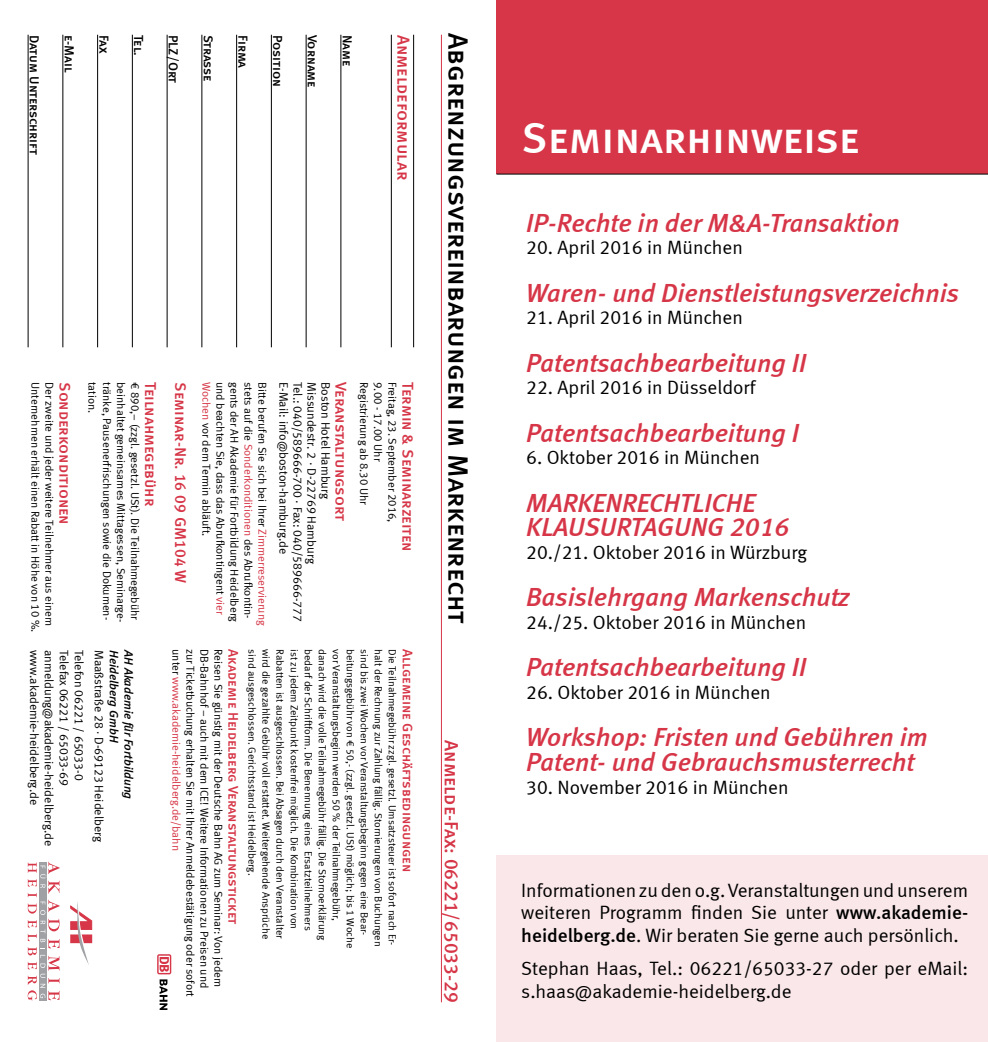
<style>
.page{position:relative;width:988px;height:1042px;background:#fff}
.page>*{position:absolute;margin:0;border:0;box-sizing:border-box;transform-origin:0 0}
.t1{font:43.75px "Meta Medium LF Caps";letter-spacing:-.005em;color:#fff}
.t2{font:28px "Meta Medium LF Caps";color:#000}
.t3{font:italic 26.25px/24.5px "Meta Medium LF";color:#d63647}
.t4{font:19.25px/22.8px "Meta Normal LF";color:#000;text-align:justify}
.t5{font:19.25px "Meta Medium LF Caps";color:#d63647}
.t6{font:17.5px "Meta Medium LF Caps";color:#d63647}
.t7{font:15.75px "Meta Medium LF Caps";color:#d63647}
.t8{font:14px "Meta Medium LF Caps";letter-spacing:-.005em;color:#d63647}
.t9{font:13.12px "Meta Medium LF Caps";letter-spacing:-.005em;color:#000}
.t10{font:12.25px "Meta Normal LF";color:#000}
.t11{font:italic 12.25px "Meta Medium LF";color:#000}
.t12{font:11.38px "Meta Normal LF";color:#000}
.t13{font:11.38px "Meta Normal LF";color:#d63647}
.t14{font:10.5px "Meta Normal LF";color:#000}
.s1{color:#d63647}
.s2{font-size:11.38px}
.s3{color:#000}
.s4{font-family:"Meta Medium LF"}
</style>
<div class="page">
<div style="left:496px;top:0;width:491px;height:174px;background:#d63647"></div>
<hr style="left:28px;top:35px;width:1px;height:312px;background:#000">
<hr style="left:441px;top:35px;width:1px;height:967px;background:#d63647">
<hr style="left:413px;top:35px;width:1px;height:312px;background:#000">
<hr style="left:391px;top:35px;width:1px;height:312px;background:#000">
<hr style="left:340px;top:35px;width:1px;height:312px;background:#000">
<hr style="left:305px;top:35px;width:1px;height:312px;background:#000">
<hr style="left:271px;top:35px;width:1px;height:312px;background:#000">
<hr style="left:236px;top:35px;width:1px;height:312px;background:#000">
<hr style="left:201px;top:35px;width:1px;height:312px;background:#000">
<hr style="left:167px;top:35px;width:1px;height:312px;background:#000">
<hr style="left:132px;top:35px;width:1px;height:312px;background:#000">
<hr style="left:97px;top:35px;width:1px;height:312px;background:#000">
<hr style="left:62px;top:35px;width:1px;height:312px;background:#000">
<svg style="left:71px;top:902px;width:21px;height:63px"></svg>
<svg style="left:28px;top:861px;width:32px;height:140px"></svg>
<hr style="left:496px;top:174px;width:491px;height:1px;background:#000">
<div style="left:496px;top:856px;width:491px;height:186px;background:#fae7e9"></div>
<svg style="left:157px;top:954px;width:14px;height:20px"></svg>
<div style="left:158px;top:955px;width:12px;height:18px;background:#fff"></div>
<svg style="left:159px;top:957px;width:10px;height:15px"></svg>
<svg style="left:159px;top:979px;width:8px;height:31px"></svg>
<p class="t9" style="left:42px;top:35px;width:121px;rotate:90deg">Datum Unterschrift</p>
<p class="t9" style="left:77px;top:35px;width:39px;rotate:90deg">e-Mail</p>
<p class="t9" style="left:112px;top:35px;width:20px;rotate:90deg">Fax</p>
<p class="t9" style="left:146px;top:35px;width:22px;rotate:90deg">Tel.</p>
<p class="t9" style="left:181px;top:35px;width:50px;rotate:90deg">PLZ/Ort</p>
<p class="t9" style="left:216px;top:35px;width:48px;rotate:90deg">Strasse</p>
<p class="t9" style="left:250px;top:35px;width:35px;rotate:90deg">Firma</p>
<p class="t9" style="left:285px;top:35px;width:54px;rotate:90deg">Position</p>
<p class="t9" style="left:320px;top:35px;width:54px;rotate:90deg">Vorname</p>
<p class="t9" style="left:355px;top:35px;width:33px;rotate:90deg">Name</p>
<h3 class="t6" style="left:414px;top:35px;width:147px;rotate:90deg">Anmeldeformular</h3>
<p class="t12" style="left:128px;top:382px;width:242px;rotate:90deg">beinhaltet gemeinsames Mittagessen, Seminarge-</p>
<p class="t12" style="left:142px;top:382px;width:239px;rotate:90deg">€ 890,– (zzgl. gesetzl. USt). Die Teilnahmegebühr</p>
<h3 class="t7" style="left:160px;top:382px;width:126px;rotate:90deg">Teilnahmegebühr</h3>
<h3 class="t7" style="left:190px;top:382px;width:203px;rotate:90deg">Seminar-Nr. 16 09 GM104 W</h3>
<p class="t12" style="left:42px;top:382px;width:252px;rotate:90deg">Unternehmen erhält einen Rabatt in Höhe von 10 %.</p>
<p class="t12" style="left:56px;top:382px;width:245px;rotate:90deg">Der zweite und jeder weitere Teilnehmer aus einem</p>
<h3 class="t7" style="left:74px;top:382px;width:144px;rotate:90deg">Sonderkonditionen</h3>
<p class="t12" style="left:99px;top:382px;width:33px;rotate:90deg">tation.</p>
<p class="t12" style="left:114px;top:382px;width:239px;rotate:90deg">tränke, Pausenerfrischungen sowie die Dokumen-</p>
<p class="t12" style="left:269px;top:382px;width:245px;rotate:90deg">Bitte berufen Sie sich bei Ihrer <span class="s1">Zimmerreservierung</span></p>
<p class="t10" style="left:291px;top:382px;width:174px;rotate:90deg">E-Mail: info@boston-hamburg.de</p>
<p class="t10" style="left:305px;top:382px;width:241px;rotate:90deg">Tel.: 040/589666-700 · Fax: 040/589666-777</p>
<p class="t10" style="left:319px;top:382px;width:183px;rotate:90deg">Missundestr. 2 · D-22769 Hamburg</p>
<p class="t10" style="left:333px;top:382px;width:119px;rotate:90deg">Boston Hotel Hamburg</p>
<h3 class="t7" style="left:350px;top:382px;width:140px;rotate:90deg">Veranstaltungsort</h3>
<p class="t12" style="left:371px;top:382px;width:124px;rotate:90deg">Registrierung ab 8.30 Uhr</p>
<p class="t12" style="left:385px;top:382px;width:81px;rotate:90deg">9.00 - 17.00 Uhr</p>
<p class="t12" style="left:399px;top:382px;width:142px;rotate:90deg">Freitag, 23. September 2016,</p>
<h3 class="t7" style="left:417px;top:382px;width:171px;rotate:90deg">Termin &amp; Seminarzeiten</h3>
<p class="t12" style="left:213px;top:382px;width:156px;rotate:90deg"><span class="s1">Wochen</span> vor dem Termin abläuft.</p>
<p class="t12" style="left:227px;top:382px;width:234px;rotate:90deg">und beachten Sie, dass das Abrufkontingent <span class="s1">vier</span></p>
<p class="t12" style="left:241px;top:382px;width:241px;rotate:90deg">gents der AH Akademie für Fortbildung Heidelberg</p>
<p class="t12" style="left:255px;top:382px;width:238px;rotate:90deg">stets auf die <span class="s1">Sonderkonditionen</span> des Abrufkontin-</p>
<p class="t10" style="left:41px;top:650px;width:156px;rotate:90deg">www.akademie-heidelberg.de</p>
<p class="t10" style="left:56px;top:650px;width:198px;rotate:90deg">anmeldung@akademie-heidelberg.de</p>
<p class="t10" style="left:71px;top:650px;width:137px;rotate:90deg">Telefax 06221 / 65033-69</p>
<p class="t10" style="left:86px;top:650px;width:132px;rotate:90deg">Telefon 06221 / 65033-0</p>
<p class="t10" style="left:106px;top:650px;width:193px;rotate:90deg">Maaßstraße 28 <span class="s2">·</span> D-69123 Heidelberg</p>
<p class="t11" style="left:121px;top:650px;width:94px;rotate:90deg">Heidelberg GmbH</p>
<p class="t11" style="left:136px;top:650px;width:151px;rotate:90deg">AH Akademie für Fortbildung</p>
<p class="t13" style="left:183px;top:649px;width:203px;rotate:90deg"><span class="s3">unter</span> www.akademie-heidelberg.de/bahn</p>
<p class="t12" style="left:197px;top:649px;width:349px;rotate:90deg">zur Ticketbuchung erhalten Sie mit Ihrer Anmeldebestätigung oder sofort</p>
<p class="t12" style="left:211px;top:649px;width:340px;rotate:90deg">DB-Bahnhof − auch mit dem ICE! Weitere Informationen zu Preisen und</p>
<p class="t12" style="left:225px;top:649px;width:339px;rotate:90deg">Reisen Sie günstig mit der Deutsche Bahn AG zum Seminar: Von jedem</p>
<p class="t8" style="left:241px;top:649px;width:277px;rotate:90deg">Akademie Heidelberg Veranstaltungsticket</p>
<p class="t14" style="left:258px;top:649px;width:228px;rotate:90deg">sind ausgeschlossen. Gerichtsstand ist Heidelberg.</p>
<p class="t14" style="left:272px;top:649px;width:291px;rotate:90deg">wird die gezahlte Gebühr voll erstattet. Weitergehende Ansprüche</p>
<p class="t14" style="left:286px;top:649px;width:291px;rotate:90deg">Rabatten ist ausgeschlossen. Bei Absagen durch den Veranstalter</p>
<p class="t14" style="left:300px;top:649px;width:281px;rotate:90deg">ist zu jedem Zeitpunkt kostenfrei möglich. Die Kombination von</p>
<p class="t14" style="left:314px;top:649px;width:283px;rotate:90deg">bedarf der Schriftform. Die Benennung eines Ersatzteilnehmers</p>
<p class="t14" style="left:328px;top:649px;width:292px;rotate:90deg">danach wird die volle Teilnahmegebühr fällig. Die Stornoerklärung</p>
<p class="t14" style="left:342px;top:649px;width:273px;rotate:90deg">vor Veranstaltungsbeginn werden 50 % der Teilnahmegebühr,</p>
<p class="t14" style="left:356px;top:649px;width:300px;rotate:90deg">beitungsgebühr von € 50,- (zzgl. gesetzl. USt) möglich; bis 1 Woche</p>
<p class="t14" style="left:398px;top:649px;width:297px;rotate:90deg">Die Teilnahmegebühr zzgl. gesetzl. Umsatzsteuer ist sofort nach Er-</p>
<p class="t8" style="left:415px;top:649px;width:225px;rotate:90deg">Allgemeine Geschäftsbedingungen</p>
<p class="t14" style="left:370px;top:649px;width:288px;rotate:90deg">sind bis zwei Wochen vor Veranstaltungsbeginn gegen eine Bear-</p>
<p class="t14" style="left:384px;top:649px;width:299px;rotate:90deg">halt der Rechnung zur Zahlung fällig. Stornierungen von Buchungen</p>
<h2 class="t2" style="left:474px;top:33px;width:592px;rotate:90deg">Abgrenzungsvereinbarungen im Markenrecht</h2>
<h3 class="t5" style="left:462px;top:740px;width:264px;rotate:90deg">Anmelde-Fax: 06221/65033-29</h3>
<h1 class="t1" style="left:521px;top:112px;width:339px">Seminarhinweise</h1>
<h3 class="t3" style="left:526px;top:210px;width:375px">IP-Rechte in der M&amp;A-Transaktion</h3>
<h3 class="t4" style="left:526px;top:236px;width:218px">20. April 2016 in München</h3>
<h3 class="t3" style="left:526px;top:280px;width:434px">Waren- und Dienstleistungsverzeichnis</h3>
<h3 class="t4" style="left:526px;top:306px;width:218px">21. April 2016 in München</h3>
<h3 class="t3" style="left:526px;top:350px;width:281px">Patentsachbearbeitung II</h3>
<h3 class="t4" style="left:526px;top:376px;width:230px">22. April 2016 in Düsseldorf</h3>
<h3 class="t3" style="left:526px;top:420px;width:274px">Patentsachbearbeitung I</h3>
<h3 class="t4" style="left:526px;top:446px;width:235px">6. Oktober 2016 in München</h3>
<h3 class="t3" style="left:526px;top:490px;width:264px">MARKENRECHTLICHE<br>KLAUSURTAGUNG 2016</h3>
<h3 class="t4" style="left:526px;top:541px;width:282px">20./21. Oktober 2016 in Würzburg</h3>
<h3 class="t3" style="left:526px;top:584px;width:325px">Basislehrgang Markenschutz</h3>
<h3 class="t4" style="left:526px;top:611px;width:281px">24./25. Oktober 2016 in München</h3>
<h3 class="t3" style="left:526px;top:654px;width:281px">Patentsachbearbeitung II</h3>
<h3 class="t4" style="left:526px;top:681px;width:246px">26. Oktober 2016 in München</h3>
<h3 class="t3" style="left:526px;top:724px;width:403px">Workshop: Fristen und Gebühren im<br>Patent- und Gebrauchsmusterrecht</h3>
<h3 class="t4" style="left:526px;top:775px;width:264px">30. November 2016 in München</h3>
<h3 class="t4" style="left:521px;top:878px;width:448px">Informationen zu den o.g. Veranstaltungen und unserem weiteren Programm finden Sie unter <span class="s4">www.akademie&shy;heidelberg.de</span>. Wir beraten Sie gerne auch persönlich.</h3>
<h3 class="t4" style="left:521px;top:957px;width:448px">Stephan Haas, Tel.: 06221/65033-27 oder per eMail: s.haas@akademie-heidelberg.de</h3>
</div>
